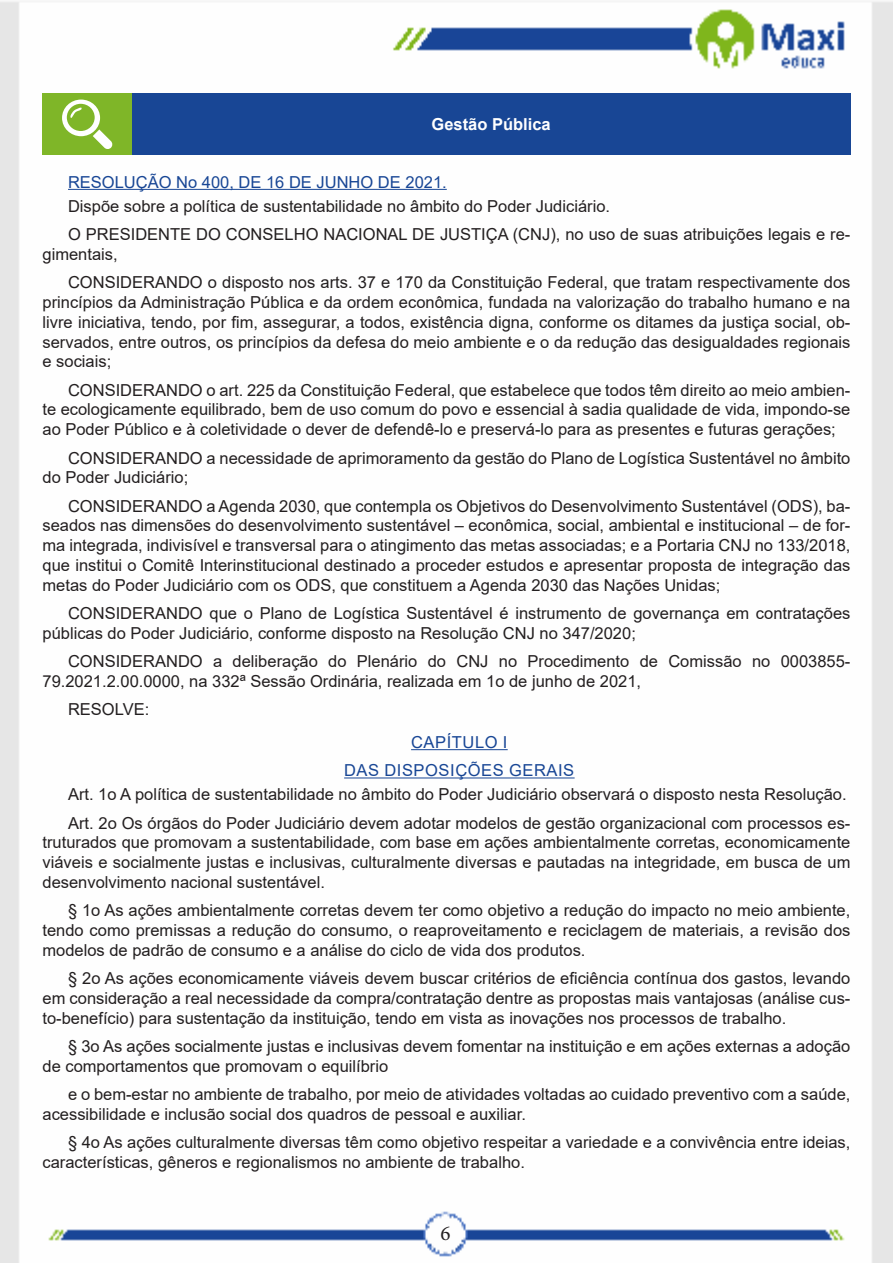
<style>
.page{position:relative;width:893px;height:1263px;background:#fff}
.page>*{position:absolute;margin:0;border:0;box-sizing:border-box;transform-origin:0 0}
.t1{font:21px "Minion Pro";color:#231f20}
.TEXTO_BASE{font:16.5px/19.8px "Arial";color:#231f20}
.TITULO_DE_ASSUNTO__CORPO{font:16.5px "Arial";color:#184695}
.TITULO_EM_CAIXAS__ASSUNTO{font:16.5px "Arial";letter-spacing:.035em;color:#184695}
.Titulo_de_Caixa{font:700 16.5px "Arial";color:#fff}
</style>
<div class="page">
<img style="left:0;top:1px;width:893px;height:1262px">
<hr style="left:68px;top:189px;width:379px;height:1px;background:#184695">
<hr style="left:411px;top:749px;width:97px;height:1px;background:#184695">
<hr style="left:344px;top:778px;width:231px;height:1px;background:#184695">
<div style="left:43px;top:94px;width:89px;height:61px;background:#7fb628"></div>
<div style="left:132px;top:94px;width:718px;height:61px;background:#184695"></div>
<svg style="left:62px;top:100px;width:51px;height:49px"></svg>
<p class="Titulo_de_Caixa" style="left:431px;top:113px;width:121px">Gestão Pública</p>
<p class="TITULO_DE_ASSUNTO__CORPO" style="left:68px;top:170px;width:380px">RESOLUÇÃO No 400, DE 16 DE JUNHO DE 2021.</p>
<p class="TEXTO_BASE" style="left:68px;top:196px;width:544px">Dispõe sobre a política de sustentabilidade no âmbito do Poder Judiciário.</p>
<p class="TEXTO_BASE" style="left:43px;top:224px;width:809px;text-indent:26px">O PRESIDENTE DO CONSELHO NACIONAL DE JUSTIÇA (CNJ), no uso de suas atribuições legais e re&shy;gimentais,</p>
<p class="TEXTO_BASE" style="left:43px;top:272px;width:809px;text-align:justify;text-indent:26px">CONSIDERANDO o disposto nos arts. 37 e 170 da Constituição Federal, que tratam respectivamente dos princípios da Administração Pública e da ordem econômica, fundada na valorização do trabalho humano e na livre iniciativa, tendo, por fim, assegurar, a todos, existência digna, conforme os ditames da justiça social, ob&shy;servados, entre outros, os princípios da defesa do meio ambiente e o da redução das desigualdades regionais e sociais;</p>
<p class="TEXTO_BASE" style="left:43px;top:380px;width:809px;text-align:justify;text-indent:26px">CONSIDERANDO o art. 225 da Constituição Federal, que estabelece que todos têm direito ao meio ambien&shy;te ecologicamente equilibrado, bem de uso comum do povo e essencial à sadia qualidade de vida, impondo-se ao Poder Público e à coletividade o dever de defendê-lo e preservá-lo para as presentes e futuras gerações;</p>
<p class="TEXTO_BASE" style="left:43px;top:448px;width:809px;text-indent:26px">CONSIDERANDO a necessidade de aprimoramento da gestão do Plano de Logística Sustentável no âmbito do Poder Judiciário;</p>
<p class="TEXTO_BASE" style="left:43px;top:496px;width:809px;text-align:justify;text-indent:26px">CONSIDERANDO a Agenda 2030, que contempla os Objetivos do Desenvolvimento Sustentável (ODS), ba&shy;seados nas dimensões do desenvolvimento sustentável – econômica, social, ambiental e institucional – de for&shy;ma integrada, indivisível e transversal para o atingimento das metas associadas; e a Portaria CNJ no 133/2018, que institui o Comitê Interinstitucional destinado a proceder estudos e apresentar proposta de integração das metas do Poder Judiciário com os ODS, que constituem a Agenda 2030 das Nações Unidas;</p>
<p class="TEXTO_BASE" style="left:43px;top:603px;width:809px;text-indent:26px">CONSIDERANDO que o Plano de Logística Sustentável é instrumento de governança em contratações públicas do Poder Judiciário, conforme disposto na Resolução CNJ no 347/2020;</p>
<p class="TEXTO_BASE" style="left:43px;top:651px;width:809px;text-indent:26px">CONSIDERANDO a deliberação do Plenário do CNJ no Procedimento de Comissão no 0003855-<br>79.2021.2.00.0000, na 332ª Sessão Ordinária, realizada em 1o de junho de 2021,</p>
<p class="TEXTO_BASE" style="left:68px;top:699px;width:83px">RESOLVE:</p>
<p class="TITULO_EM_CAIXAS__ASSUNTO" style="left:411px;top:731px;width:98px">CAPÍTULO I</p>
<p class="TITULO_EM_CAIXAS__ASSUNTO" style="left:344px;top:759px;width:232px">DAS DISPOSIÇÕES GERAIS</p>
<p class="TEXTO_BASE" style="left:68px;top:784px;width:780px">Art. 1o A política de sustentabilidade no âmbito do Poder Judiciário observará o disposto nesta Resolução.</p>
<p class="TEXTO_BASE" style="left:43px;top:813px;width:809px;text-align:justify;text-indent:26px">Art. 2o Os órgãos do Poder Judiciário devem adotar modelos de gestão organizacional com processos es&shy;truturados que promovam a sustentabilidade, com base em ações ambientalmente corretas, economicamente viáveis e socialmente justas e inclusivas, culturalmente diversas e pautadas na integridade, em busca de um desenvolvimento nacional sustentável.</p>
<p class="TEXTO_BASE" style="left:43px;top:900px;width:809px;text-align:justify;text-indent:26px">§ 1o As ações ambientalmente corretas devem ter como objetivo a redução do impacto no meio ambiente, tendo como premissas a redução do consumo, o reaproveitamento e reciclagem de materiais, a revisão dos modelos de padrão de consumo e a análise do ciclo de vida dos produtos.</p>
<p class="TEXTO_BASE" style="left:43px;top:968px;width:809px;text-align:justify;text-indent:26px">§ 2o As ações economicamente viáveis devem buscar critérios de eficiência contínua dos gastos, levando em consideração a real necessidade da compra/contratação dentre as propostas mais vantajosas (análise cus&shy;to-benefício) para sustentação da instituição, tendo em vista as inovações nos processos de trabalho.</p>
<p class="TEXTO_BASE" style="left:43px;top:1036px;width:809px;text-indent:26px">§ 3o As ações socialmente justas e inclusivas devem fomentar na instituição e em ações externas a adoção de comportamentos que promovam o equilíbrio</p>
<p class="TEXTO_BASE" style="left:43px;top:1084px;width:809px;text-indent:26px">e o bem-estar no ambiente de trabalho, por meio de atividades voltadas ao cuidado preventivo com a saúde, acessibilidade e inclusão social dos quadros de pessoal e auxiliar.</p>
<p class="TEXTO_BASE" style="left:43px;top:1132px;width:809px;text-indent:26px">§ 4o As ações culturalmente diversas têm como objetivo respeitar a variedade e a convivência entre ideias, características, gêneros e regionalismos no ambiente de trabalho.</p>
<p class="t1" style="left:440px;top:1219px;width:12px">6</p>
</div>
